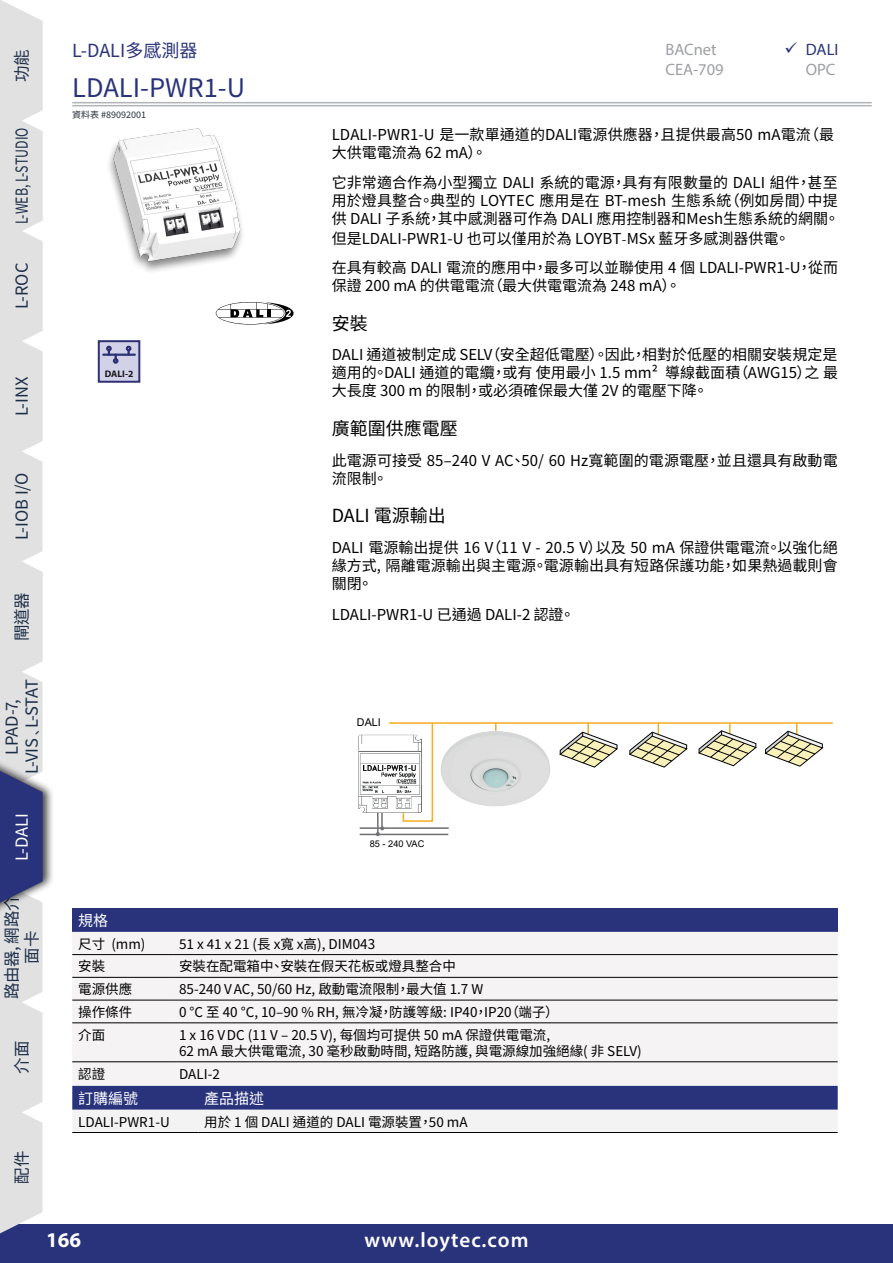
<style>
.page{position:relative;width:893px;height:1263px;background:#fff}
.page>*{position:absolute;margin:0;border:0;box-sizing:border-box;transform-origin:0 0}
.Title__Device__-_TOC{font:25.5px "Noto Sans TC";color:#29337b}
.t1{font:600 21px "Myriad Pro";letter-spacing:.05em;color:#fff}
.t2{font:700 21px "Myriad Pro";color:#fff}
.LOYTEC_Base__LANGUAGE_Settings_here{font:18px "Noto Sans TC";color:#000}
.UberTitle__Device__-_TOC{font:18px "Noto Sans TC";color:#29337b}
.t3{font:16.5px/19.8px "Noto Sans TC";letter-spacing:-.01em;color:#1c2f49;text-align:center}
.Technology___Networks__Checkmark_f__Wing{font:16.5px "Myriad Pro";color:#9d9fa2}
.t4{font:16.5px "Noto Sans TC";letter-spacing:-.01em;color:#1c2f49;scale:.75 1}
.t5{font:16.5px "Noto Sans TC";color:#fff}
.Technology___Networks__Checkmark_f__Wing-2{font:16.5px "Myriad Pro";color:#29337b}
.t6{font:16.5px "Noto Sans TC";color:#1e2f49}
.LOYTEC_Base__LANGUAGE_Settings_here-2{font:15px/18px "Noto Sans TC";color:#000}
.Table_Headline{font:15px "Noto Sans TC";color:#fff}
.Table_Text_without_Indent{font:13.5px "Noto Sans TC";color:#000}
.Table_Text_with_Indent__0_45cm{font:13.5px "Noto Sans TC";color:#000}
.t7{font:10.8px "Arial";color:#000}
.t8{font:700 9.6px "Myriad Pro";color:#1a181d}
.t9{font:9.15px "Arial";color:#000}
.Datasheet{font:9px "Noto Sans TC";color:#262e3b}
.s1{font-family:"Minion Pro"}
</style>
<div class="page">
<div style="left:0;top:1225px;width:893px;height:38px;background:#29337b"></div>
<hr style="left:72px;top:102px;width:800px;height:1px;background:#b1b4b6">
<hr style="left:72px;top:105px;width:800px;height:1px;background:#b1b4b6">
<div style="left:0;top:742px;width:55px;height:189px;background:#000;opacity:.75"></div>
<svg style="left:0;top:0;width:43px;height:1234px;background:#d0d1d8"></svg>
<svg style="left:72px;top:1086px;width:766px;height:46px"></svg>
<hr style="left:72px;top:1132px;width:126px;height:1px;background:#000">
<hr style="left:198px;top:1132px;width:640px;height:1px;background:#000">
<div style="left:72px;top:908px;width:766px;height:24px;background:#29337b"></div>
<div style="left:72px;top:932px;width:766px;height:153px;background:#f5f3f3"></div>
<hr style="left:72px;top:954px;width:101px;height:1px;background:#000">
<hr style="left:72px;top:977px;width:101px;height:1px;background:#000">
<hr style="left:173px;top:954px;width:665px;height:1px;background:#000">
<hr style="left:173px;top:977px;width:665px;height:1px;background:#000">
<hr style="left:72px;top:1000px;width:101px;height:1px;background:#000">
<hr style="left:173px;top:1000px;width:665px;height:1px;background:#000">
<hr style="left:72px;top:1022px;width:101px;height:1px;background:#000">
<hr style="left:72px;top:1061px;width:101px;height:1px;background:#000">
<hr style="left:173px;top:1022px;width:665px;height:1px;background:#000">
<hr style="left:173px;top:1061px;width:665px;height:1px;background:#000">
<div style="left:99px;top:341px;width:40px;height:41px;background:#d1d2e7"></div>
<div style="left:98px;top:340px;width:42px;height:43px;border:2px solid #2d2e74"></div>
<hr style="left:103px;top:354px;width:32px;height:2px;background:#2b367a">
<svg style="left:126px;top:346px;width:5px;height:8px"></svg>
<svg style="left:106px;top:346px;width:12px;height:18px"></svg>
<svg style="left:216px;top:302px;width:78px;height:23px"></svg>
<div style="left:105px;top:127px;width:140px;height:148px;background:#000;opacity:.48"></div>
<img style="left:113px;top:128px;width:127px;height:135px">
<hr style="left:360px;top:827px;width:89px;height:2px;background:#717275">
<hr style="left:360px;top:834px;width:88px;height:1px;background:#717275">
<svg style="left:376px;top:722px;width:457px;height:114px"></svg>
<img style="left:440px;top:730px;width:110px;height:77px">
<img style="left:359px;top:735px;width:62px;height:77px">
<p class="t3" style="left:12px;top:82px;width:34px;rotate:-90deg">功能</p>
<p class="t4" style="left:12px;top:224px;width:130px;rotate:-90deg">L‑WEB, L-STUDIO</p>
<p class="t3" style="left:12px;top:309px;width:48px;rotate:-90deg">L‑ROC</p>
<p class="t3" style="left:12px;top:416px;width:41px;rotate:-90deg">L‑INX</p>
<p class="t3" style="left:12px;top:540px;width:69px;rotate:-90deg">L‑IOB I/O</p>
<p class="t3" style="left:12px;top:641px;width:51px;rotate:-90deg">閘道器</p>
<p class="t3" style="left:2px;top:774px;width:96px;rotate:-90deg">LPAD-7,<br>L‑VIS﹑L-STAT</p>
<p class="t5" style="left:12px;top:861px;width:50px;rotate:-90deg">L‑DALI</p>
<p class="t3" style="left:2px;top:999px;width:106px;rotate:-90deg">路由器, 網路介面卡</p>
<p class="t3" style="left:12px;top:1074px;width:34px;rotate:-90deg">介面</p>
<p class="t6" style="left:12px;top:1184px;width:35px;rotate:-90deg">配件</p>
<p class="UberTitle__Device__-_TOC" style="left:72px;top:40px;width:127px">L‑DALI多感測器</p>
<p class="Technology___Networks__Checkmark_f__Wing" style="left:665px;top:40px;width:53px">BACnet</p>
<p class="Technology___Networks__Checkmark_f__Wing-2" style="left:784px;top:40px;width:55px">✓ DALI</p>
<p class="Technology___Networks__Checkmark_f__Wing" style="left:665px;top:59px;width:60px">CEA‑709</p>
<p class="Technology___Networks__Checkmark_f__Wing" style="left:806px;top:59px;width:31px">OPC</p>
<p class="Datasheet" style="left:72px;top:109px;width:75px">資料表 #89092001</p>
<p class="LOYTEC_Base__LANGUAGE_Settings_here-2" style="left:332px;top:125px;width:504px">LDALI‑PWR1‑U 是一款單通道的DALI電源供應器，且提供最高50 mA電流（最大供電電流為 62 mA）。</p>
<p class="LOYTEC_Base__LANGUAGE_Settings_here-2" style="left:332px;top:174px;width:509px;text-align:justify">它非常適合作為小型獨立 DALI 系統的電源，具有有限數量的 DALI 組件，甚至用於燈具整合。典型的 LOYTEC 應用是在 BT‑mesh 生態系統（例如房間）中提供 DALI 子系統，其中感測器可作為 DALI 應用控制器和Mesh生態系統的網關。</p>
<p class="LOYTEC_Base__LANGUAGE_Settings_here-2" style="left:332px;top:224px;width:508px;line-height:29.4px">但是LDALI‑PWR1‑U 也可以僅用於為 LOYBT<span class="s1">-</span>MSx 藍牙多感測器供電。<br>在具有較高 DALI 電流的應用中，最多可以並聯使用 4 個 LDALI‑PWR1‑U，從而</p>
<p class="LOYTEC_Base__LANGUAGE_Settings_here-2" style="left:332px;top:277px;width:350px">保證 200 mA 的供電電流（最大供電電流為 248 mA）。</p>
<p class="LOYTEC_Base__LANGUAGE_Settings_here" style="left:332px;top:313px;width:37px">安裝</p>
<p class="LOYTEC_Base__LANGUAGE_Settings_here-2" style="left:332px;top:346px;width:508px;text-align:justify">DALI 通道被制定成 SELV（安全超低電壓）。因此，相對於低壓的相關安裝規定是適用的。DALI 通道的電纜，或有 使用最小 1.5 mm² 導線截面積（AWG15）之 最大長度 300 m 的限制，或必須確保最大僅 2V 的電壓下降。</p>
<p class="LOYTEC_Base__LANGUAGE_Settings_here" style="left:332px;top:418px;width:127px">廣範圍供應電壓</p>
<p class="LOYTEC_Base__LANGUAGE_Settings_here-2" style="left:332px;top:452px;width:507px">此電源可接受 85–240 V AC、50/ 60 Hz寬範圍的電源電壓，並且還具有啟動電流限制。</p>
<p class="LOYTEC_Base__LANGUAGE_Settings_here" style="left:332px;top:506px;width:116px">DALI 電源輸出</p>
<p class="LOYTEC_Base__LANGUAGE_Settings_here-2" style="left:332px;top:539px;width:507px;text-align:justify">DALI 電源輸出提供 16 V（11 V ‑ 20.5 V）以及 50 mA 保證供電電流。以強化絕緣方式, 隔離電源輸出與主電源。電源輸出具有短路保護功能，如果熱過載則會關閉。</p>
<p class="LOYTEC_Base__LANGUAGE_Settings_here-2" style="left:332px;top:606px;width:245px">LDALI‑PWR1‑U 已通過 DALI‑2 認證。</p>
<p class="Title__Device__-_TOC" style="left:72px;top:73px;width:174px">LDALI‑PWR1-U</p>
<p class="t8" style="left:105px;top:368px;width:30px">DALI-2</p>
<p class="t7" style="left:357px;top:714px;width:25px">DALI</p>
<p class="t9" style="left:370px;top:838px;width:56px">85 - 240 VAC</p>
<p class="Table_Headline" style="left:78px;top:912px;width:31px">規格</p>
<p class="Table_Text_without_Indent" style="left:78px;top:936px;width:69px">尺寸 (mm)</p>
<p class="Table_Text_without_Indent" style="left:179px;top:936px;width:198px">51 x 41 x 21 (長 x寬 x高), DIM043</p>
<p class="Table_Text_without_Indent" style="left:78px;top:959px;width:28px">安裝</p>
<p class="Table_Text_without_Indent" style="left:179px;top:959px;width:278px">安裝在配電箱中、安裝在假天花板或燈具整合中</p>
<p class="Table_Text_without_Indent" style="left:78px;top:981px;width:55px">電源供應</p>
<p class="Table_Text_without_Indent" style="left:179px;top:981px;width:306px">85-240 V AC, 50/60 Hz, 啟動電流限制，最大值 1.7 W</p>
<p class="Table_Text_without_Indent" style="left:78px;top:1004px;width:55px">操作條件</p>
<p class="Table_Text_without_Indent" style="left:179px;top:1004px;width:381px">0 °C 至 40 °C, 10–90 % RH, 無冷凝，防護等級: IP40，IP20（端子）</p>
<p class="Table_Text_without_Indent" style="left:78px;top:1027px;width:28px">介面</p>
<p class="Table_Text_with_Indent__0_45cm" style="left:179px;top:1027px;width:373px">1 x 16 V DC (11 V – 20.5 V), 每個均可提供 50 mA 保證供電電流,</p>
<p class="Table_Text_with_Indent__0_45cm" style="left:179px;top:1043px;width:464px">62 mA 最大供電電流, 30 毫秒啟動時間, 短路防護, 與電源線加強絕緣( 非 SELV)</p>
<p class="Table_Text_without_Indent" style="left:78px;top:1066px;width:28px">認證</p>
<p class="Table_Text_with_Indent__0_45cm" style="left:179px;top:1066px;width:42px">DALI-2</p>
<p class="Table_Headline" style="left:78px;top:1090px;width:61px">訂購編號</p>
<p class="Table_Headline" style="left:204px;top:1090px;width:61px">產品描述</p>
<p class="Table_Text_without_Indent" style="left:78px;top:1114px;width:93px">LDALI‑PWR1-U</p>
<p class="Table_Text_without_Indent" style="left:204px;top:1114px;width:265px">用於 1 個 DALI 通道的 DALI 電源裝置，50 mA</p>
<h2 class="t2" style="left:46px;top:1227px;width:36px">166</h2>
<h2 class="t1" style="left:364px;top:1227px;width:166px">www.loytec.com</h2>
</div>
